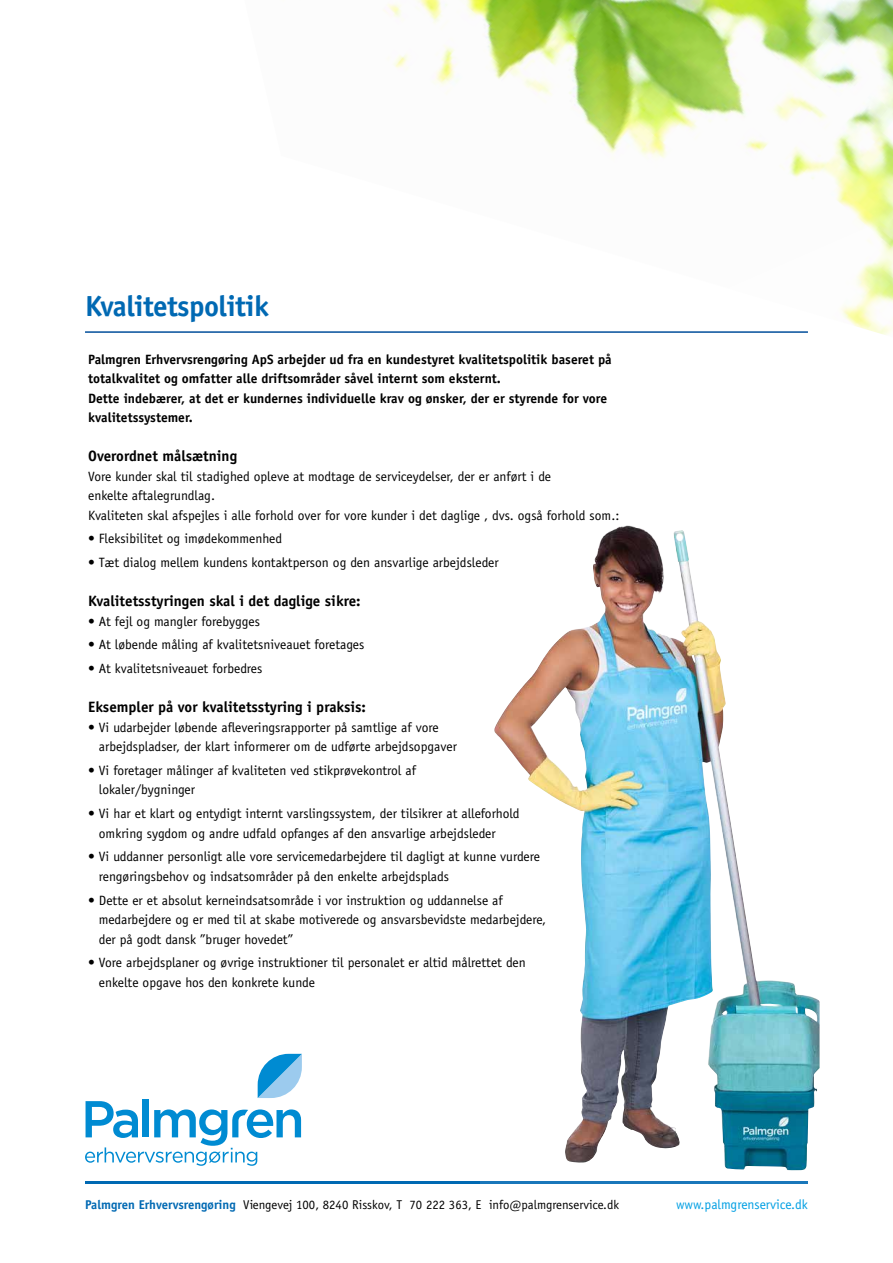
<style>
.page{position:relative;width:893px;height:1263px;background:#fff}
.page>*{position:absolute;margin:0;border:0;box-sizing:border-box;transform-origin:0 0}
.t1{font:700 29.1px "Officina Sans";letter-spacing:-.02em;color:#0069b3}
.t2{font:700 15px "Officina Sans";color:#000}
.t3{font:13.5px/19.5px "Officina Sans";color:#000}
.t4{font:700 13.5px/19.5px "Officina Sans";color:#000}
.t5{font:13.5px "Officina Sans";color:#009fe3}
.t6{font:12.75px "Officina Sans";color:#000}
.s1{font-weight:700;color:#0069b3}
</style>
<div class="page">
<svg style="left:85px;top:1054px;width:217px;height:112px"></svg>
<hr style="left:85px;top:1181px;width:723px;height:2px;background:#0069b3">
<img style="left:480px;top:530px;width:339px;height:653px">
<img style="left:493px;top:525px;width:151px;height:638px">
<img style="left:240px;top:0;width:653px;height:335px">
<hr style="left:85px;top:332px;width:723px;height:1px;background:#004d9a">
<h1 class="t1" style="left:85px;top:288px;width:186px">Kvalitetspolitik</h1>
<p class="t4" style="left:88px;top:349px;width:525px">Palmgren Erhvervsrengøring ApS arbejder ud fra en kundestyret kvalitetspolitik baseret på totalkvalitet og omfatter alle driftsområder såvel internt som eksternt.<br>Dette indebærer, at det er kundernes individuelle krav og ønsker, der er styrende for vore kvalitetssystemer.</p>
<p class="t2" style="left:88px;top:447px;width:150px">Overordnet målsætning</p>
<p class="t3" style="left:88px;top:466px;width:533px">Vore kunder skal til stadighed opleve at modtage de serviceydelser, der er anført i de<br>enkelte aftalegrundlag.<br>Kvaliteten skal afspejles i alle forhold over for vore kunder i det daglige , dvs. også forhold som.:</p>
<p class="t3" style="left:88px;top:529px;width:195px">• Fleksibilitet og imødekommenhed</p>
<p class="t3" style="left:88px;top:553px;width:412px">• Tæt dialog mellem kundens kontaktperson og den ansvarlige arbejdsleder</p>
<p class="t2" style="left:88px;top:592px;width:274px">Kvalitetsstyringen skal i det daglige sikre:</p>
<p class="t3" style="left:88px;top:611px;width:173px">• At fejl og mangler forebygges</p>
<p class="t3" style="left:88px;top:635px;width:278px">• At løbende måling af kvalitetsniveauet foretages</p>
<p class="t3" style="left:88px;top:659px;width:176px">• At kvalitetsniveauet forbedres</p>
<p class="t2" style="left:88px;top:698px;width:279px">Eksempler på vor kvalitetsstyring i praksis:</p>
<p class="t3" style="left:99px;top:717px;width:360px;text-indent:-11px">• Vi udarbejder løbende afleveringsrapporter på samtlige af vore arbejdspladser, der klart informerer om de udførte arbejdsopgaver</p>
<p class="t3" style="left:99px;top:760px;width:319px;text-indent:-11px">• Vi foretager målinger af kvaliteten ved stikprøvekontrol af lokaler/bygninger</p>
<p class="t3" style="left:99px;top:804px;width:422px;text-indent:-11px">• Vi har et klart og entydigt internt varslingssystem, der tilsikrer at alleforhold omkring sygdom og andre udfald opfanges af den ansvarlige arbejdsleder</p>
<p class="t3" style="left:99px;top:847px;width:443px;text-indent:-11px">• Vi uddanner personligt alle vore servicemedarbejdere til dagligt at kunne vurdere rengøringsbehov og indsatsområder på den enkelte arbejdsplads</p>
<p class="t3" style="left:99px;top:890px;width:449px;text-indent:-11px">• Dette er et absolut kerneindsatsområde i vor instruktion og uddannelse af medarbejdere og er med til at skabe motiverede og ansvarsbevidste medarbejdere, der på godt dansk ”bruger hovedet”</p>
<p class="t3" style="left:99px;top:953px;width:428px;text-indent:-11px">• Vore arbejdsplaner og øvrige instruktioner til personalet er altid målrettet den enkelte opgave hos den konkrete kunde</p>
<p class="t6" style="left:85px;top:1197px;width:535px"><span class="s1">Palmgren Erhvervsrengøring</span> Viengevej 100, 8240 Risskov, T 70 222 363, E info@palmgrenservice.dk</p>
<p class="t5" style="left:676px;top:1197px;width:133px">www.palmgrenservice.dk</p>
</div>
